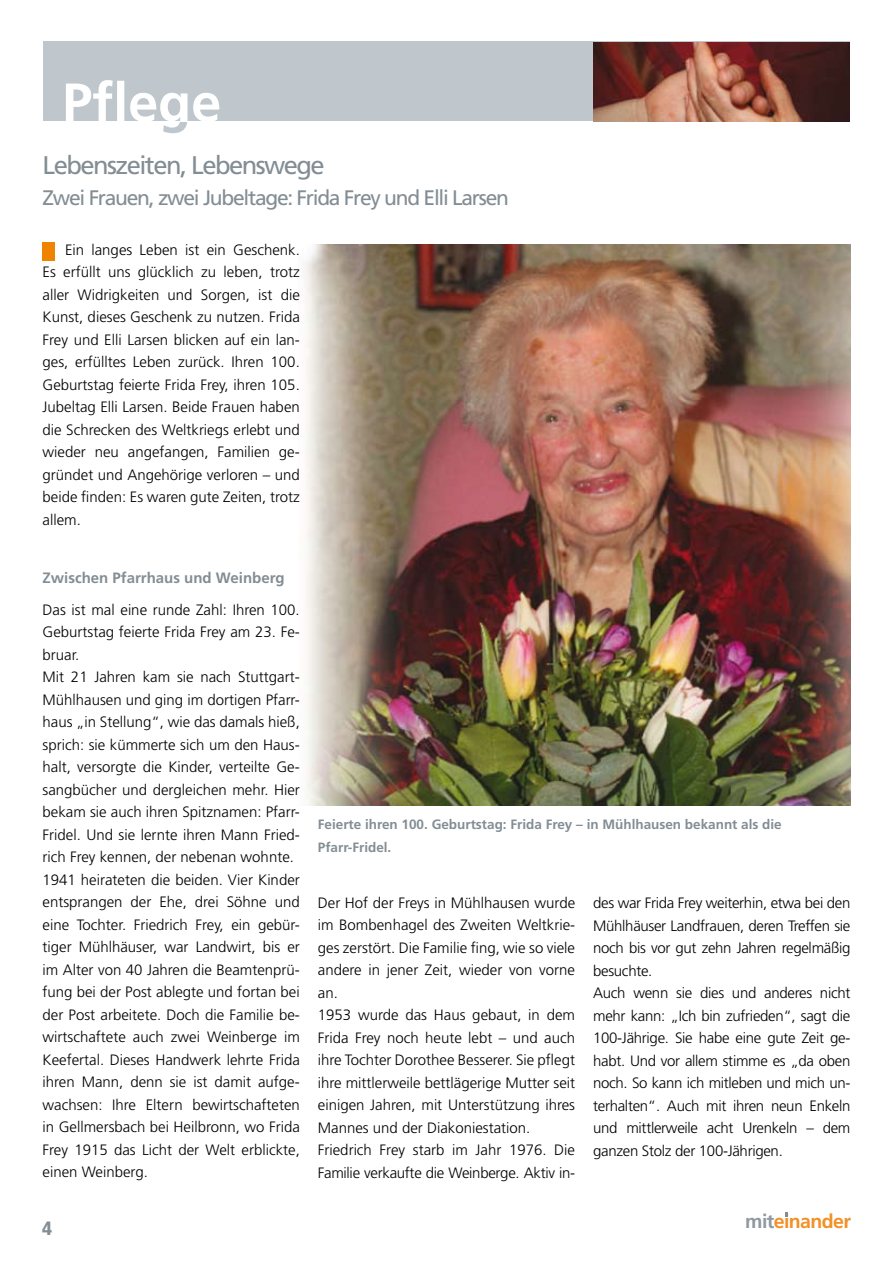
<style>
.page{position:relative;width:893px;height:1263px;background:#fff}
.page>*{position:absolute;margin:0;border:0;box-sizing:border-box;transform-origin:0 0}
.t1{font:25.5px "Frutiger LT Std";letter-spacing:-.06em;color:#828d94}
.t2{font:21px "Frutiger LT Std";letter-spacing:-.06em;color:#828d94}
.t3{font:700 19.5px "Frutiger LT Std";letter-spacing:-.03em;color:#f19127}
.t4{font:900 condensed 19.35px "Frutiger LT Std";color:#828d94}
.t5{font:300 15px/22.5px "Frutiger LT Std";color:#000}
.t6{font:300 15px/22.5px "Frutiger LT Std";letter-spacing:-.02em;color:#000}
.t7{font:700 15px "Frutiger LT Std";color:#828d94}
.t8{font:700 13.5px/22.5px "Frutiger LT Std";color:#828d94}
.s1{color:#8e99a0}
</style>
<div class="page">
<svg style="left:785px;top:1212px;width:3px;height:5px"></svg>
<div style="left:43px;top:41px;width:806px;height:80px;background:#bfc7cc"></div>
<img style="left:593px;top:43px;width:256px;height:78px">
<svg style="left:66px;top:80px;width:153px;height:41px"></svg>
<svg style="left:163px;top:122px;width:25px;height:11px"></svg>
<img style="left:303px;top:245px;width:547px;height:560px">
<div style="left:43px;top:242px;width:12px;height:19px;background:#ef8400"></div>
<h1 class="t1" style="left:43px;top:150px;width:284px">Lebenszeiten, Lebenswege</h1>
<h2 class="t2" style="left:43px;top:185px;width:468px">Zwei Frauen, zwei Jubeltage: Frida Frey und Elli Larsen</h2>
<p class="t5" style="left:43px;top:238px;width:259px;text-align:justify;text-indent:22px">Ein langes Leben ist ein Geschenk.<br>Es erfüllt uns glücklich zu leben, trotz aller Widrigkeiten und Sorgen, ist die Kunst, dieses Geschenk zu nutzen. Frida Frey und Elli Larsen blicken auf ein lan&shy;ges, erfülltes Leben zurück. Ihren 100.<br>Geburtstag feierte Frida Frey, ihren 105.<br>Jubeltag Elli Larsen. Beide Frauen haben die Schrecken des Weltkriegs erlebt und wieder neu angefangen, Familien ge&shy;gründet und Angehörige verloren – und beide finden: Es waren gute Zeiten, trotz allem.</p>
<p class="t7" style="left:43px;top:568px;width:244px">Zwischen Pfarrhaus und Weinberg</p>
<p class="t5" style="left:43px;top:598px;width:259px">Das ist mal eine runde Zahl: Ihren 100.<br>Geburtstag feierte Frida Frey am 23. Fe&shy;bruar.<br>Mit 21 Jahren kam sie nach Stuttgart-Mühlhausen und ging im dortigen Pfarr&shy;haus „in Stellung“, wie das damals hieß, sprich: sie kümmerte sich um den Haus&shy;halt, versorgte die Kinder, verteilte Ge&shy;sangbücher und dergleichen mehr. Hier bekam sie auch ihren Spitznamen: Pfarr-Fridel. Und sie lernte ihren Mann Fried&shy;rich Frey kennen, der nebenan wohnte.<br>1941 heirateten die beiden. Vier Kinder entsprangen der Ehe, drei Söhne und eine Tochter. Friedrich Frey, ein gebür&shy;tiger Mühlhäuser, war Landwirt, bis er im Alter von 40 Jahren die Beamtenprü&shy;fung bei der Post ablegte und fortan bei der Post arbeitete. Doch die Familie be&shy;wirtschaftete auch zwei Weinberge im Keefertal. Dieses Handwerk lehrte Frida ihren Mann, denn sie ist damit aufge&shy;wachsen: Ihre Eltern bewirtschafteten in Gellmersbach bei Heilbronn, wo Frida Frey 1915 das Licht der Welt erblickte, einen Weinberg.</p>
<p class="t4" style="left:42px;top:1216px;width:12px">4</p>
<p class="t8" style="left:318px;top:813px;width:465px">Feierte ihren 100. Geburtstag: Frida Frey – in Mühlhausen bekannt als die<br>Pfarr-Fridel.</p>
<p class="t5" style="left:318px;top:892px;width:259px">Der Hof der Freys in Mühlhausen wurde im Bombenhagel des Zweiten Weltkrie&shy;ges zerstört. Die Familie fing, wie so viele andere in jener Zeit, wieder von vorne an.<br>1953 wurde das Haus gebaut, in dem Frida Frey noch heute lebt – und auch ihre Tochter Dorothee Besserer. Sie pflegt ihre mittlerweile bettlägerige Mutter seit einigen Jahren, mit Unterstützung ihres Mannes und der Diakoniestation.<br>Friedrich Frey starb im Jahr 1976. Die Familie verkaufte die Weinberge. Aktiv in-</p>
<p class="t6" style="left:593px;top:892px;width:259px">des war Frida Frey weiterhin, etwa bei den Mühlhäuser Landfrauen, deren Treffen sie noch bis vor gut zehn Jahren regelmäßig besuchte.<br>Auch wenn sie dies und anderes nicht mehr kann: „Ich bin zufrieden“, sagt die 100-Jährige. Sie habe eine gute Zeit ge&shy;habt. Und vor allem stimme es „da oben noch. So kann ich mitleben und mich un&shy;terhalten“. Auch mit ihren neun Enkeln und mittlerweile acht Urenkeln – dem ganzen Stolz der 100-Jährigen.</p>
<h3 class="t3" style="left:745px;top:1210px;width:107px"><span class="s1">mit</span>einander</h3>
</div>
